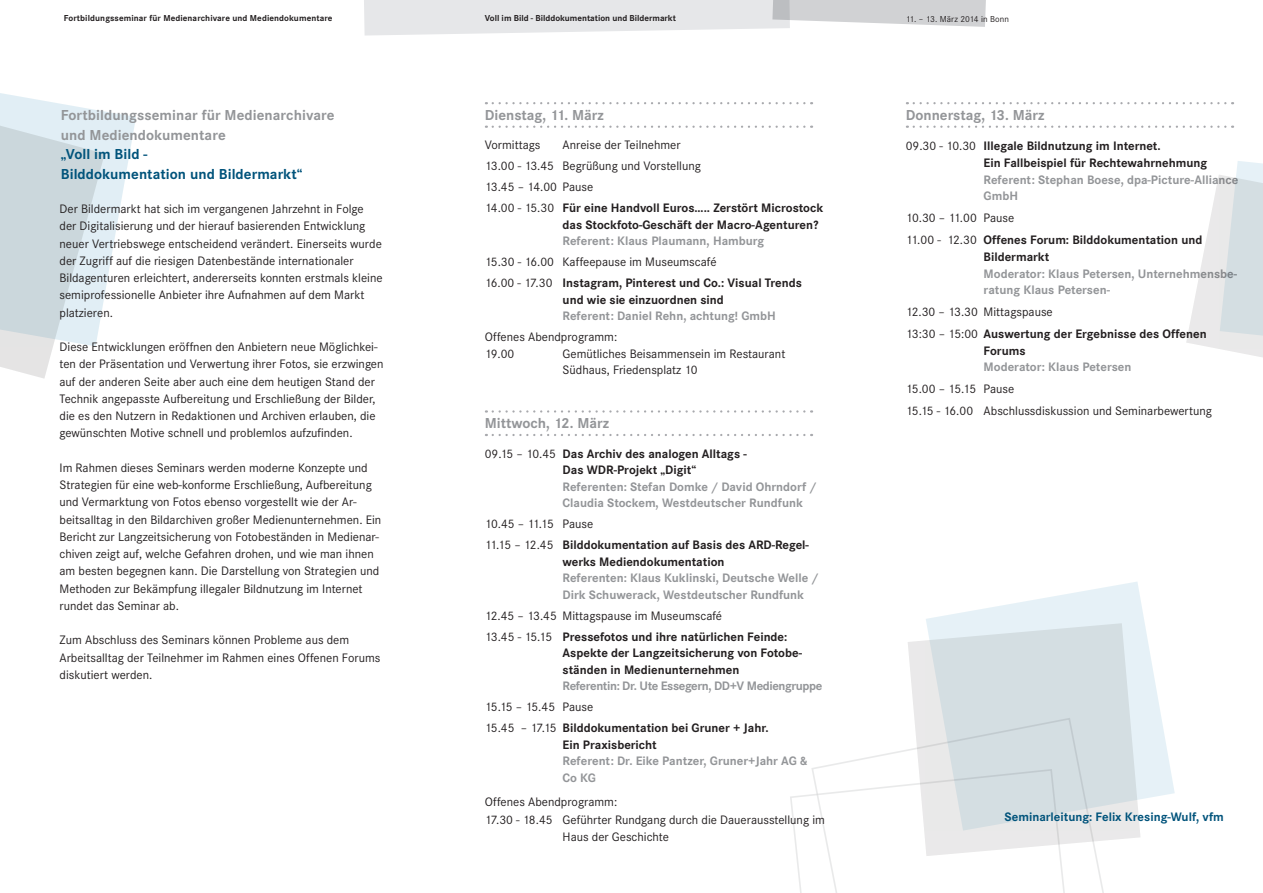
<style>
.page{position:relative;width:1263px;height:893px;background:#fff}
.page>*{position:absolute;margin:0;border:0;box-sizing:border-box;transform-origin:0 0}
.c_bold_10_blau{font:700 15px/19.5px "Corporate S";letter-spacing:.005em;color:#939598}
._1_Datum{font:700 15px "Corporate S";color:#939598}
.c_bold_10_blau-2{font:700 15px/19.5px "Corporate S";letter-spacing:.005em;color:#00537b}
.c_reg_8_5{font:12.75px/17.2px "Corporate S";color:#231f20}
._1_Text_8_5{font:700 12.75px/16.5px "Corporate S";color:#231f20}
._1_Text_Moderation_g{font:700 12.75px/16.5px "Corporate S";color:#939598}
._1_Text_8_5-2{font:12.75px/16.5px "Corporate S";color:#231f20}
._1_Text_8_5_bold{font:12.75px/17.2px "Corporate S";color:#231f20}
._1_Text_Moderation_g-2{font:700 12.75px "Corporate S";letter-spacing:-.03em;color:#939598}
._1_Text_7_blau{font:700 12.75px "Corporate S";color:#00537b}
.t1{font:700 9px "Corporate S";letter-spacing:.01em;color:#231f20}
.t2{font:9px "Corporate S";letter-spacing:.01em;color:#231f20}
.s1{font-weight:400}
</style>
<div class="page">
<svg style="left:790px;top:794px;width:20px;height:99px"></svg>
<svg style="left:810px;top:749px;width:294px;height:144px"></svg>
<svg style="left:0;top:93px;width:136px;height:286px"></svg>
<svg style="left:908px;top:640px;width:232px;height:216px;fill:#eae9ea"></svg>
<svg style="left:926px;top:582px;width:249px;height:249px;fill:#d4dee2"></svg>
<svg style="left:364px;top:0;width:622px;height:36px"></svg>
<svg style="left:493px;top:102px;width:319px;height:2px"></svg>
<svg style="left:493px;top:126px;width:319px;height:2px"></svg>
<svg style="left:493px;top:410px;width:319px;height:3px"></svg>
<svg style="left:493px;top:434px;width:319px;height:2px"></svg>
<svg style="left:914px;top:102px;width:319px;height:2px"></svg>
<svg style="left:914px;top:126px;width:319px;height:2px"></svg>
<svg style="left:1186px;top:161px;width:77px;height:196px"></svg>
<p class="t1" style="left:64px;top:13px;width:270px">Fortbildungsseminar für Medienarchivare und Mediendokumentare</p>
<p class="t1" style="left:485px;top:13px;width:193px">Voll im Bild - Bilddokumentation und Bildermarkt</p>
<p class="t2" style="left:906px;top:14px;width:105px">11. – 13. März 2014 in Bonn</p>
<p class="c_bold_10_blau" style="left:61px;top:106px;width:275px">Fortbildungsseminar für Medienarchivare und Mediendokumentare</p>
<p class="c_bold_10_blau-2" style="left:61px;top:145px;width:243px">„Voll im Bild -<br>Bilddokumentation und Bildermarkt“</p>
<p class="c_reg_8_5" style="left:60px;top:200px;width:325px">Der Bildermarkt hat sich im vergangenen Jahrzehnt in Folge der Digitalisierung und der hierauf basierenden Entwicklung neuer Vertriebswege entscheidend verändert. Einerseits wurde der Zugriff auf die riesigen Datenbestände internationaler Bildagenturen erleichtert, andererseits konnten erstmals kleine semiprofessionelle Anbieter ihre Aufnahmen auf dem Markt platzieren.</p>
<p class="c_reg_8_5" style="left:60px;top:338px;width:325px">Diese Entwicklungen eröffnen den Anbietern neue Möglichkei&shy;ten der Präsentation und Verwertung ihrer Fotos, sie erzwingen auf der anderen Seite aber auch eine dem heutigen Stand der Technik angepasste Aufbereitung und Erschließung der Bilder, die es den Nutzern in Redaktionen und Archiven erlauben, die gewünschten Motive schnell und problemlos aufzufinden.</p>
<p class="c_reg_8_5" style="left:60px;top:459px;width:323px">Im Rahmen dieses Seminars werden moderne Konzepte und Strategien für eine web-konforme Erschließung, Aufbereitung und Vermarktung von Fotos ebenso vorgestellt wie der Ar&shy;beitsalltag in den Bildarchiven großer Medienunternehmen. Ein Bericht zur Langzeitsicherung von Fotobeständen in Medienar&shy;chiven zeigt auf, welche Gefahren drohen, und wie man ihnen am besten begegnen kann. Die Darstellung von Strategien und Methoden zur Bekämpfung illegaler Bildnutzung im Internet rundet das Seminar ab.</p>
<p class="c_reg_8_5" style="left:60px;top:632px;width:322px">Zum Abschluss des Seminars können Probleme aus dem<br>Arbeitsalltag der Teilnehmer im Rahmen eines Offenen Forums diskutiert werden.</p>
<p class="_1_Datum" style="left:485px;top:106px;width:121px">Dienstag, 11. März</p>
<p class="_1_Text_8_5-2" style="left:485px;top:137px;width:57px">Vormittags</p>
<p class="_1_Text_8_5-2" style="left:563px;top:137px;width:120px">Anreise der Teilnehmer</p>
<p class="_1_Text_8_5-2" style="left:485px;top:158px;width:218px">13.00 - 13.45 Begrüßung und Vorstellung</p>
<p class="_1_Text_8_5-2" style="left:485px;top:179px;width:110px">13.45 – 14.00 Pause</p>
<p class="_1_Text_8_5" style="left:563px;top:200px;width:262px;text-indent:-78px"><span class="s1">14.00 - 15.30</span> Für eine Handvoll Euros….. Zerstört Microstock das Stockfoto-Geschäft der Macro-Agenturen?</p>
<p class="_1_Text_Moderation_g" style="left:563px;top:233px;width:203px">Referent: Klaus Plaumann, Hamburg</p>
<p class="_1_Text_8_5-2" style="left:485px;top:254px;width:233px">15.30 - 16.00 Kaffeepause im Museumscafé</p>
<p class="_1_Text_8_5" style="left:485px;top:275px;width:319px;text-align:center"><span class="s1">16.00 - 17.30</span> Instagram, Pinterest und Co.: Visual Trends und wie sie einzuordnen sind</p>
<p class="_1_Text_Moderation_g" style="left:563px;top:308px;width:215px">Referent: Daniel Rehn, achtung! GmbH</p>
<p class="_1_Text_8_5-2" style="left:485px;top:329px;width:134px">Offenes Abendprogramm:</p>
<p class="_1_Text_8_5-2" style="left:485px;top:345px;width:31px">19.00</p>
<p class="_1_Text_8_5-2" style="left:563px;top:345px;width:224px">Gemütliches Beisammensein im Restaurant<br>Südhaus, Friedensplatz 10</p>
<p class="_1_Datum" style="left:485px;top:415px;width:126px">Mittwoch, 12. März</p>
<p class="_1_Text_8_5" style="left:563px;top:445px;width:186px;text-indent:-78px"><span class="s1">09.15 – 10.45</span> Das Archiv des analogen Alltags -<br>Das WDR-Projekt „Digit“</p>
<p class="_1_Text_Moderation_g" style="left:563px;top:478px;width:255px">Referenten: Stefan Domke / David Ohrndorf /<br>Claudia Stockem, Westdeutscher Rundfunk</p>
<p class="_1_Text_8_5-2" style="left:485px;top:516px;width:110px">10.45 – 11.15 Pause</p>
<p class="_1_Text_8_5" style="left:485px;top:537px;width:326px;text-align:center"><span class="s1">11.15 – 12.45</span> Bilddokumentation auf Basis des ARD-Regel&shy;werks Mediendokumentation</p>
<p class="_1_Text_Moderation_g" style="left:563px;top:570px;width:258px">Referenten: Klaus Kuklinski, Deutsche Welle /<br>Dirk Schuwerack, Westdeutscher Rundfunk</p>
<p class="_1_Text_8_5-2" style="left:485px;top:607px;width:239px">12.45 – 13.45 Mittagspause im Museumscafé</p>
<p class="_1_Text_8_5" style="left:563px;top:628px;width:241px;text-indent:-78px"><span class="s1">13.45 - 15.15</span> Pressefotos und ihre natürlichen Feinde:<br>Aspekte der Langzeitsicherung von Fotobe&shy;ständen in Medienunternehmen</p>
<p class="_1_Text_Moderation_g-2" style="left:563px;top:679px;width:261px">Referentin: Dr. Ute Essegern, DD+V Mediengruppe</p>
<p class="_1_Text_8_5-2" style="left:485px;top:699px;width:110px">15.15 – 15.45 Pause</p>
<p class="_1_Text_8_5" style="left:563px;top:720px;width:208px;text-indent:-78px"><span class="s1">15.45 – 17.15</span> Bilddokumentation bei Gruner + Jahr.<br>Ein Praxisbericht</p>
<p class="_1_Text_Moderation_g" style="left:563px;top:753px;width:246px">Referent: Dr. Eike Pantzer, Gruner+Jahr AG &amp;<br>Co KG</p>
<p class="_1_Text_8_5_bold" style="left:485px;top:794px;width:134px">Offenes Abendprogramm:</p>
<p class="_1_Text_8_5_bold" style="left:563px;top:811px;width:264px;text-indent:-78px">17.30 - 18.45 Geführter Rundgang durch die Dauerausstellung im<br>Haus der Geschichte</p>
<p class="_1_Datum" style="left:906px;top:106px;width:140px">Donnerstag, 13. März</p>
<p class="_1_Text_8_5" style="left:983px;top:137px;width:225px;line-height:17.2px;text-indent:-78px"><span class="s1">09.30 - 10.30</span> Illegale Bildnutzung im Internet.<br>Ein Fallbeispiel für Rechtewahrnehmung</p>
<p class="_1_Text_Moderation_g" style="left:983px;top:172px;width:256px">Referent: Stephan Boese, dpa-Picture-Alliance<br>GmbH</p>
<p class="_1_Text_8_5-2" style="left:906px;top:210px;width:110px">10.30 – 11.00 Pause</p>
<p class="_1_Text_8_5" style="left:983px;top:231px;width:220px;line-height:17.2px;text-indent:-78px"><span class="s1">11.00 - 12.30</span> Offenes Forum: Bilddokumentation und<br>Bildermarkt</p>
<p class="_1_Text_Moderation_g" style="left:983px;top:265px;width:255px">Moderator: Klaus Petersen, Unternehmensbe&shy;ratung Klaus Petersen-</p>
<p class="_1_Text_8_5-2" style="left:906px;top:303px;width:148px">12.30 – 13.30 Mittagspause</p>
<p class="_1_Text_8_5" style="left:983px;top:325px;width:225px;line-height:17.2px;text-indent:-78px"><span class="s1">13:30 – 15:00</span> Auswertung der Ergebnisse des Offenen<br>Forums</p>
<p class="_1_Text_Moderation_g" style="left:983px;top:359px;width:149px">Moderator: Klaus Petersen</p>
<p class="_1_Text_8_5-2" style="left:906px;top:381px;width:110px">15.00 – 15.15 Pause</p>
<p class="_1_Text_8_5-2" style="left:906px;top:402px;width:308px">15.15 - 16.00 Abschlussdiskussion und Seminarbewertung</p>
<p class="_1_Text_7_blau" style="left:1005px;top:810px;width:221px">Seminarleitung: Felix Kresing-Wulf, vfm</p>
</div>
